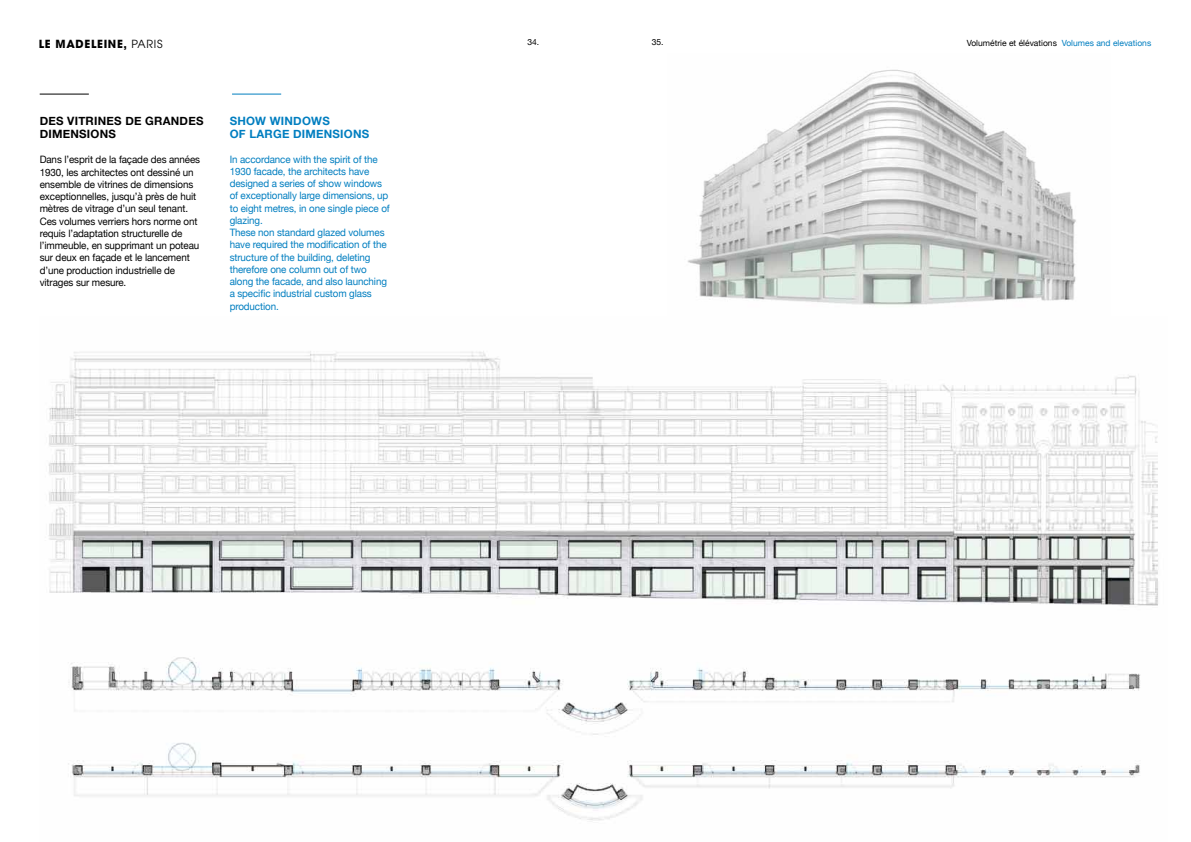
<style>
.page{position:relative;width:1191px;height:842px;background:#fff}
.page>*{position:absolute;margin:0;border:0;box-sizing:border-box;transform-origin:0 0}
.t1{font:700 11.5px/13px "Helvetica Neue";letter-spacing:.02em;color:#000}
.t2{font:700 11.5px/13px "Helvetica Neue";letter-spacing:.02em;color:#007ec0}
.t3{font:700 11.1px "Avant Garde";letter-spacing:.06em;color:#000}
.t4{font:10.2px/12.3px "Helvetica Neue";letter-spacing:-.01em;color:#007ec0;scale:.96 1}
.t5{font:10.2px/12.2px "Helvetica Neue";letter-spacing:-.01em;color:#000;scale:.96 1}
.t6{font:8.5px "Helvetica Neue";color:#000}
.s1{font-weight:400}
.s2{color:#007ec0}
</style>
<div class="page">
<img style="left:687px;top:69px;width:389px;height:236px">
<img style="left:48px;top:351px;width:1110px;height:470px">
<hr style="left:40px;top:94px;width:49px;height:1px;background:#000">
<hr style="left:232px;top:94px;width:49px;height:1px;background:#007ec0">
<p class="t3" style="left:39px;top:37px;width:125px">LE MADELEINE, <span class="s1">PARIS</span></p>
<p class="t6" style="left:527px;top:37px;width:13px">34.</p>
<p class="t6" style="left:651px;top:37px;width:13px">35.</p>
<p class="t1" style="left:40px;top:114px;width:165px">DES VITRINES DE GRANDES<br>DIMENSIONS</p>
<p class="t5" style="left:40px;top:153px;width:169px">Dans l’esprit de la façade des années 1930, les architectes ont dessiné un ensemble de vitrines de dimensions exceptionnelles, jusqu’à près de huit mètres de vitrage d’un seul tenant.<br>Ces volumes verriers hors norme ont requis l’adaptation structurelle de l’immeuble, en supprimant un poteau sur deux en façade et le lancement d’une production industrielle de vitrages sur mesure.</p>
<p class="t2" style="left:230px;top:114px;width:141px">SHOW WINDOWS<br>OF LARGE DIMENSIONS</p>
<p class="t4" style="left:230px;top:153px;width:168px">In accordance with the spirit of the<br>1930 facade, the architects have designed a series of show windows of exceptionally large dimensions, up to eight metres, in one single piece of glazing.<br>These non standard glazed volumes have required the modification of the structure of the building, deleting therefore one column out of two along the facade, and also launching a specific industrial custom glass production.</p>
<p class="t6" style="left:966px;top:38px;width:186px">Volumétrie et élévations <span class="s2">Volumes and elevations</span></p>
</div>
